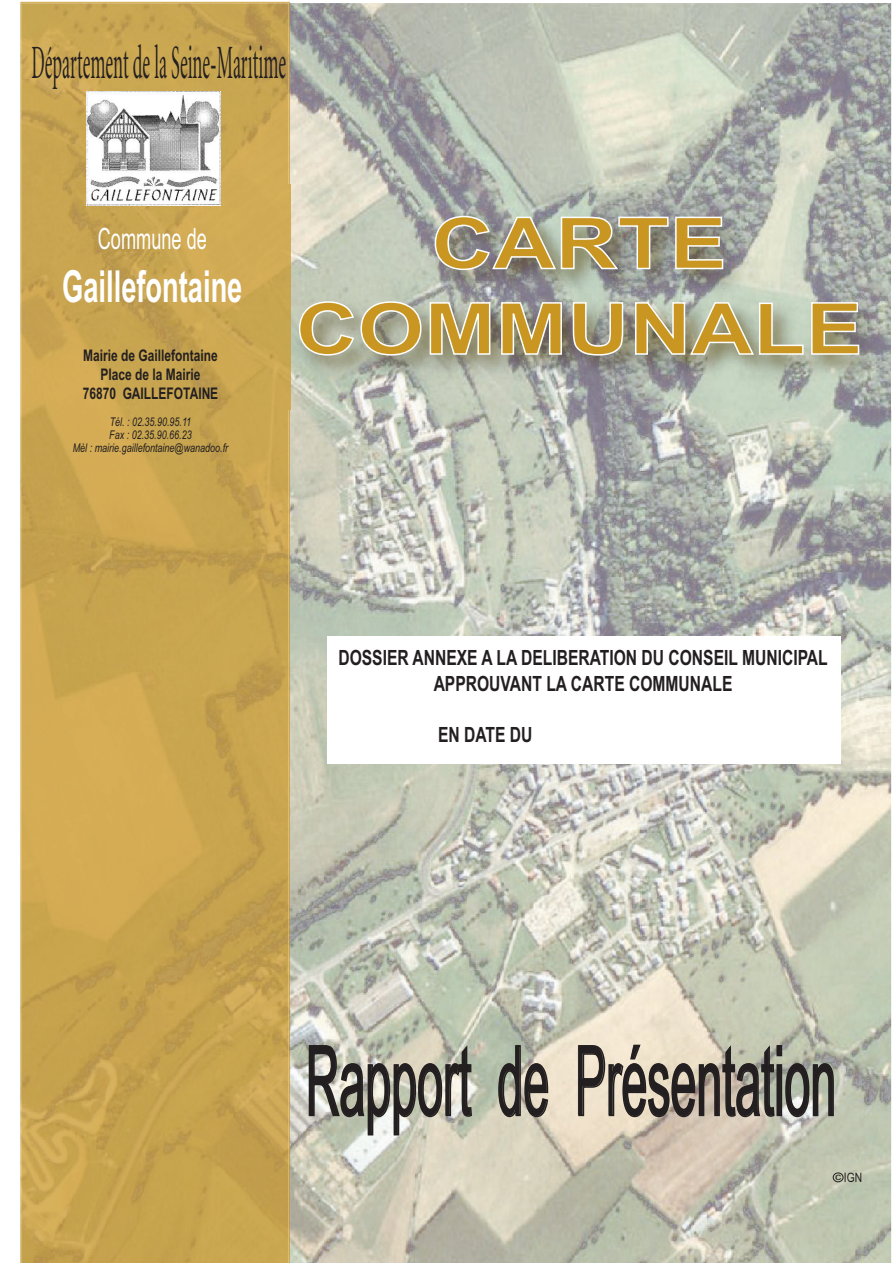
<style>
.page{position:relative;width:893px;height:1263px;background:#fff}
.page>*{position:absolute;margin:0;border:0;box-sizing:border-box;transform-origin:0 0}
.t1{font:97.2px "Arial";color:#231f20;scale:.48 1}
.t2{font:700 71.4px "Arial Narrow";color:#c99721;scale:1.47 1}
.t3{font:47.85px "Minion";color:#231f20;scale:.38 1}
.t4{font:700 44.1px "Arial";color:#fff;scale:.62 1}
.t5{font:29.4px "Arial";color:#fff;scale:.62 1}
.t6{font:700 21px/25.5px "Arial Narrow";color:#231f20;text-align:center;scale:.91 1}
.t7{font:700 16.05px/19px "Arial Narrow";color:#231f20;text-align:center;scale:.91 1}
.t8{font:12.9px "Arial";color:#231f20;scale:.8 1}
.t9{font:italic 12px/13.4px "Arial Narrow";color:#231f20;text-align:center;scale:.91 1}
.s1{font-size:10.2px}
</style>
<div class="page">
<img style="left:290px;top:3px;width:601px;height:181px">
<img style="left:290px;top:409px;width:601px;height:647px">
<img style="left:290px;top:1056px;width:601px;height:207px">
<svg style="left:891px;top:3px;width:1px;height:1260px"></svg>
<svg style="left:20px;top:2px;width:270px;height:1212px;fill:#c8a550"></svg>
<img style="left:20px;top:3px;width:270px;height:54px">
<img style="left:20px;top:55px;width:56px;height:1208px">
<img style="left:235px;top:55px;width:55px;height:160px">
<img style="left:235px;top:371px;width:55px;height:892px">
<div style="left:73px;top:1214px;width:164px;height:49px;background:#c6a34e"></div>
<img style="left:86px;top:91px;width:135px;height:115px">
<img style="left:282px;top:184px;width:609px;height:225px">
<img style="left:891px;top:184px;width:1px;height:225px">
<svg style="left:434px;top:215px;width:290px;height:56px"></svg>
<svg style="left:298px;top:301px;width:562px;height:55px"></svg>
<div style="left:832px;top:1173px;width:11px;height:9px;border:1px solid #231f20;border-radius:50%"></div>
<div style="left:327px;top:636px;width:513px;height:128px;background:#fff"></div>
<svg style="left:308px;top:1043px;width:526px;height:93px"></svg>
<h3 class="t3" style="left:31px;top:44px;width:671px">Département de la Seine-Maritime</h3>
<h3 class="t5" style="left:98px;top:228px;width:177px">Commune de</h3>
<h3 class="t4" style="left:62px;top:261px;width:292px">Gaillefontaine</h3>
<p class="t7" style="left:83px;top:346px;width:149px">Mairie de Gaillefontaine</p>
<p class="t7" style="left:83px;top:365px;width:150px">Place de la Mairie<br>76870 GAILLEFOTAINE</p>
<p class="t9" style="left:73px;top:416px;width:172px">Tél. : 02.35.90.95.11<br>Fax : 02.35.90.66.23<br>Mèl : mairie.gaillefontaine@wanadoo.fr</p>
<h2 class="t2" style="left:431px;top:202px;width:202px">CARTE</h2>
<h2 class="t2" style="left:295px;top:288px;width:387px">COMMUNALE</h2>
<p class="t6" style="left:338px;top:645px;width:539px">DOSSIER ANNEXE A LA DELIBERATION DU CONSEIL MUNICIPAL<br>APPROUVANT LA CARTE COMMUNALE</p>
<p class="t6" style="left:438px;top:722px;width:105px">EN DATE DU</p>
<h1 class="t1" style="left:306px;top:1045px;width:1106px">Rapport de Présentation</h1>
<p class="t8" style="left:835px;top:1172px;width:35px"><span class="s1">c</span> IGN</p>
</div>
